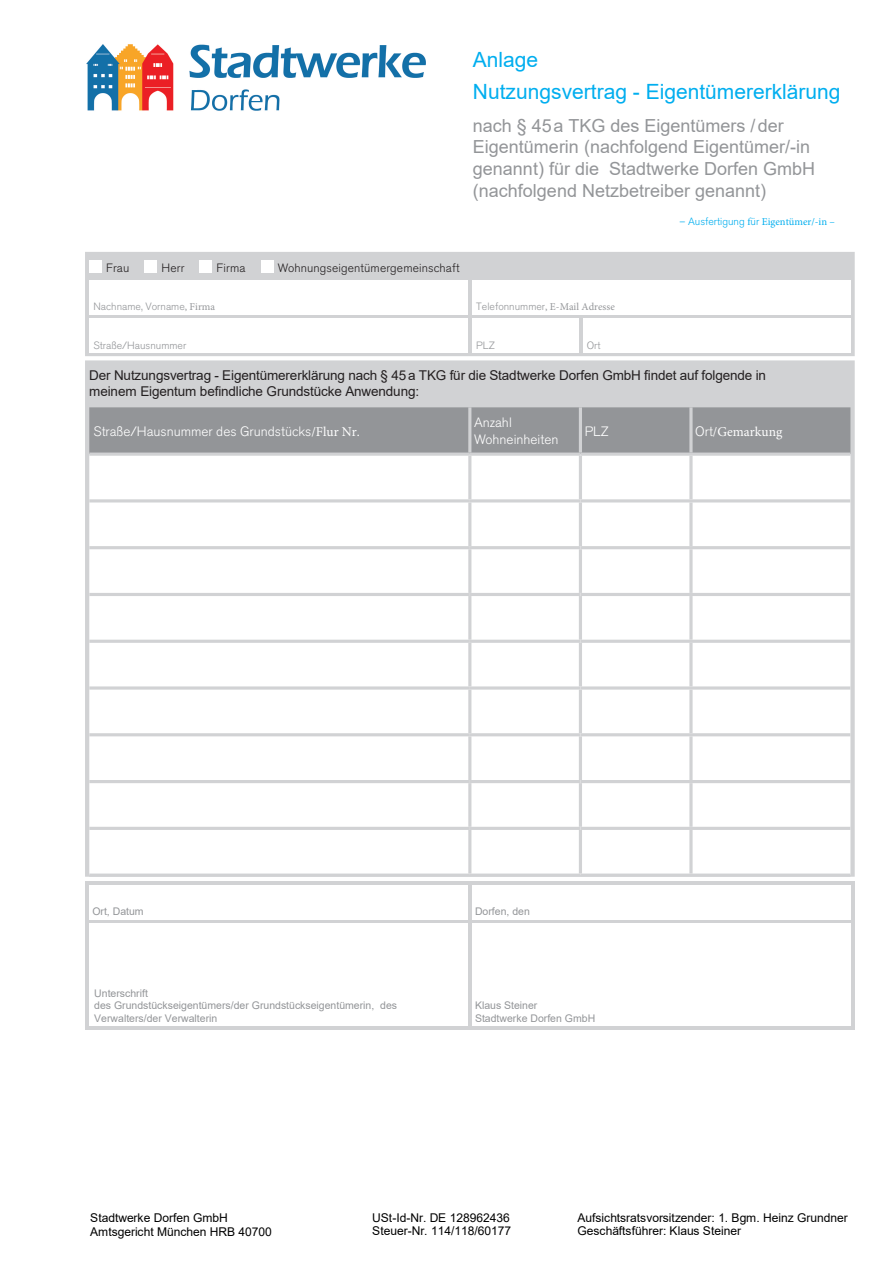
<style>
.page{position:relative;width:893px;height:1263px;background:#fff}
.page>*{position:absolute;margin:0;border:0;box-sizing:border-box;transform-origin:0 0}
.t1{font:21px "Arial";color:#00aeef}
.t2{font:21px "Arial";color:#00aeef}
.t3{font:18px/21.6px "Arial";color:#939598}
.t4{font:13.5px/16.2px "Arial";letter-spacing:-.01em;color:#231f20}
.t5{font:300 13.5px/16.2px "Akzidenz Grotesk BQ";color:#fff}
.t6{font:13.5px "Minion Pro";color:#fff}
.t7{font:12px/13.8px "Arial";letter-spacing:-.005em;color:#000}
.t8{font:300 12px "Akzidenz Grotesk BQ";letter-spacing:.01em;color:#231f20}
.t9{font:10.5px/12.6px "Arial";color:#939598}
.t10{font:300 10.5px "Akzidenz Grotesk BQ";color:#939598}
.t11{font:10.5px "Minion Pro";color:#00aeef}
.t12{font:10.5px "Minion Pro";color:#939598}
.s1{font-family:"Akzidenz Grotesk BQ";font-weight:300}
.s2{font-family:"Minion Pro";font-weight:400}
</style>
<div class="page">
<div style="left:85px;top:252px;width:770px;height:104px;background:#d1d2d4"></div>
<div style="left:89px;top:260px;width:13px;height:13px;background:#fff"></div>
<div style="left:144px;top:260px;width:13px;height:13px;background:#fff"></div>
<div style="left:199px;top:260px;width:13px;height:13px;background:#fff"></div>
<div style="left:261px;top:260px;width:12px;height:13px;background:#fff"></div>
<div style="left:89px;top:281px;width:379px;height:34px;background:#fff"></div>
<div style="left:472px;top:281px;width:378px;height:34px;background:#fff"></div>
<div style="left:89px;top:319px;width:379px;height:34px;background:#fff"></div>
<div style="left:472px;top:319px;width:106px;height:34px;background:#fff"></div>
<div style="left:583px;top:319px;width:267px;height:34px;background:#fff"></div>
<div style="left:85px;top:360px;width:770px;height:517px;background:#d1d2d4"></div>
<div style="left:89px;top:407px;width:761px;height:46px;background:#939598"></div>
<svg style="left:89px;top:456px;width:761px;height:417px"></svg>
<hr style="left:468px;top:407px;width:3px;height:46px;background:#d1d2d4">
<hr style="left:579px;top:407px;width:3px;height:46px;background:#d1d2d4">
<svg style="left:689px;top:407px;width:4px;height:46px"></svg>
<hr style="left:89px;top:453px;width:381px;height:3px;background:#d1d2d4">
<hr style="left:470px;top:453px;width:110px;height:3px;background:#d1d2d4">
<hr style="left:468px;top:456px;width:3px;height:43px;background:#d1d2d4">
<hr style="left:580px;top:453px;width:111px;height:3px;background:#d1d2d4">
<hr style="left:579px;top:456px;width:3px;height:43px;background:#d1d2d4">
<hr style="left:691px;top:453px;width:159px;height:3px;background:#d1d2d4">
<hr style="left:689px;top:456px;width:4px;height:43px;background:#dadbdc">
<hr style="left:89px;top:499px;width:381px;height:3px;background:#d1d2d4">
<hr style="left:470px;top:499px;width:110px;height:3px;background:#d1d2d4">
<hr style="left:468px;top:502px;width:3px;height:44px;background:#d1d2d4">
<hr style="left:580px;top:499px;width:111px;height:3px;background:#d1d2d4">
<hr style="left:579px;top:502px;width:3px;height:44px;background:#d1d2d4">
<hr style="left:691px;top:499px;width:159px;height:3px;background:#d1d2d4">
<svg style="left:689px;top:502px;width:4px;height:44px"></svg>
<hr style="left:89px;top:546px;width:381px;height:3px;background:#d1d2d4">
<hr style="left:470px;top:546px;width:110px;height:3px;background:#d1d2d4">
<hr style="left:468px;top:549px;width:3px;height:44px;background:#d1d2d4">
<hr style="left:580px;top:546px;width:111px;height:3px;background:#d1d2d4">
<hr style="left:579px;top:549px;width:3px;height:44px;background:#d1d2d4">
<hr style="left:691px;top:546px;width:159px;height:3px;background:#d1d2d4">
<svg style="left:689px;top:549px;width:4px;height:44px"></svg>
<hr style="left:89px;top:593px;width:381px;height:3px;background:#d1d2d4">
<hr style="left:470px;top:593px;width:110px;height:3px;background:#d1d2d4">
<hr style="left:468px;top:596px;width:3px;height:44px;background:#d1d2d4">
<hr style="left:580px;top:593px;width:111px;height:3px;background:#d1d2d4">
<hr style="left:579px;top:596px;width:3px;height:44px;background:#d1d2d4">
<hr style="left:691px;top:593px;width:159px;height:3px;background:#d1d2d4">
<svg style="left:689px;top:596px;width:4px;height:44px"></svg>
<hr style="left:89px;top:640px;width:381px;height:3px;background:#d1d2d4">
<hr style="left:470px;top:640px;width:110px;height:3px;background:#d1d2d4">
<hr style="left:468px;top:643px;width:3px;height:43px;background:#d1d2d4">
<hr style="left:580px;top:640px;width:111px;height:3px;background:#d1d2d4">
<hr style="left:579px;top:643px;width:3px;height:43px;background:#d1d2d4">
<hr style="left:691px;top:640px;width:159px;height:3px;background:#d1d2d4">
<hr style="left:689px;top:643px;width:4px;height:43px;background:#dadbdc">
<hr style="left:89px;top:686px;width:381px;height:4px;background:#dbdbdd">
<svg style="left:470px;top:686px;width:110px;height:4px"></svg>
<hr style="left:468px;top:690px;width:3px;height:43px;background:#d1d2d4">
<hr style="left:580px;top:686px;width:111px;height:4px;background:#dbdcdd">
<hr style="left:579px;top:690px;width:3px;height:43px;background:#d1d2d4">
<svg style="left:691px;top:686px;width:159px;height:4px"></svg>
<hr style="left:689px;top:690px;width:4px;height:43px;background:#dadbdc">
<hr style="left:89px;top:733px;width:381px;height:3px;background:#d1d2d4">
<hr style="left:470px;top:733px;width:110px;height:3px;background:#d1d2d4">
<hr style="left:468px;top:736px;width:3px;height:44px;background:#d1d2d4">
<hr style="left:580px;top:733px;width:111px;height:3px;background:#d1d2d4">
<hr style="left:579px;top:736px;width:3px;height:44px;background:#d1d2d4">
<hr style="left:691px;top:733px;width:159px;height:3px;background:#d1d2d4">
<svg style="left:689px;top:736px;width:4px;height:44px"></svg>
<hr style="left:89px;top:780px;width:381px;height:3px;background:#d1d2d4">
<hr style="left:470px;top:780px;width:110px;height:3px;background:#d1d2d4">
<hr style="left:468px;top:783px;width:3px;height:44px;background:#d1d2d4">
<hr style="left:580px;top:780px;width:111px;height:3px;background:#d1d2d4">
<hr style="left:579px;top:783px;width:3px;height:44px;background:#d1d2d4">
<hr style="left:691px;top:780px;width:159px;height:3px;background:#d1d2d4">
<svg style="left:689px;top:783px;width:4px;height:44px"></svg>
<hr style="left:89px;top:827px;width:381px;height:3px;background:#d1d2d4">
<hr style="left:470px;top:827px;width:110px;height:3px;background:#d1d2d4">
<hr style="left:468px;top:830px;width:3px;height:43px;background:#d1d2d4">
<hr style="left:580px;top:827px;width:111px;height:3px;background:#d1d2d4">
<hr style="left:579px;top:830px;width:3px;height:43px;background:#d1d2d4">
<hr style="left:691px;top:827px;width:159px;height:3px;background:#d1d2d4">
<hr style="left:689px;top:830px;width:4px;height:43px;background:#dadbdc">
<svg style="left:89px;top:873px;width:381px;height:4px;fill:#d4d5d7"></svg>
<svg style="left:470px;top:873px;width:110px;height:4px"></svg>
<svg style="left:580px;top:873px;width:111px;height:4px"></svg>
<svg style="left:691px;top:873px;width:159px;height:4px"></svg>
<div style="left:85px;top:881px;width:770px;height:149px;background:#d1d2d4"></div>
<div style="left:89px;top:923px;width:379px;height:103px;background:#fff"></div>
<div style="left:472px;top:923px;width:378px;height:103px;background:#fff"></div>
<div style="left:89px;top:885px;width:379px;height:34px;background:#fff"></div>
<div style="left:472px;top:885px;width:378px;height:34px;background:#fff"></div>
<img style="left:87px;top:44px;width:338px;height:67px">
<h1 class="t2" style="left:473px;top:45px;width:67px">Anlage</h1>
<h1 class="t1" style="left:473px;top:77px;width:369px">Nutzungsvertrag - Eigentümererklärung</h1>
<h2 class="t3" style="left:473px;top:115px;width:344px">nach § 45 a TKG des Eigentümers /der Eigentümerin (nachfolgend Eigentümer/-in genannt) für die Stadtwerke Dorfen GmbH (nachfolgend Netzbetreiber genannt)</h2>
<p class="t11" style="left:679px;top:215px;width:157px"><span class="s1">– Ausfertigung</span> f<span class="s1">ür</span> Eigentümer/-in –</p>
<p class="t8" style="left:106px;top:261px;width:24px">Frau</p>
<p class="t8" style="left:161px;top:261px;width:25px">Herr</p>
<p class="t8" style="left:216px;top:261px;width:30px">Firma</p>
<p class="t8" style="left:278px;top:261px;width:184px">Wohnungseigentümergemeinschaft</p>
<p class="t10" style="left:94px;top:301px;width:123px">Nachname, Vorname<span class="s2">, Firma</span></p>
<p class="t12" style="left:476px;top:300px;width:140px"><span class="s1">Telefonnummer</span>, E-Mail Adresse</p>
<p class="t10" style="left:94px;top:339px;width:94px">Straße/Hausnummer</p>
<p class="t10" style="left:476px;top:339px;width:20px">PLZ</p>
<p class="t10" style="left:587px;top:339px;width:15px">Ort</p>
<p class="t4" style="left:89px;top:367px;width:678px">Der Nutzungsvertrag - Eigentümererklärung nach § 45 a TKG für die Stadtwerke Dorfen GmbH findet auf folgende in meinem Eigentum befindliche Grundstücke Anwendung:</p>
<p class="t5" style="left:94px;top:423px;width:268px">Straße/Hausnummer des Grundstücks<span class="s2">/Flur Nr.</span></p>
<p class="t5" style="left:474px;top:415px;width:86px">Anzahl<br>Wohneinheiten</p>
<p class="t5" style="left:585px;top:423px;width:25px">PLZ</p>
<p class="t6" style="left:695px;top:422px;width:89px"><span class="s1">Ort</span>/Gemarkung</p>
<p class="t9" style="left:92px;top:905px;width:53px">Ort, Datum</p>
<p class="t9" style="left:475px;top:905px;width:56px">Dorfen, den</p>
<p class="t9" style="left:94px;top:986px;width:304px">Unterschrift<br>des Grundstückseigentümers/der Grundstückseigentümerin, des<br>Verwalters/der Verwalterin</p>
<p class="t9" style="left:475px;top:999px;width:122px">Klaus Steiner<br>Stadtwerke Dorfen GmbH</p>
<p class="t7" style="left:90px;top:1211px;width:183px">Stadtwerke Dorfen GmbH<br>Amtsgericht München HRB 40700</p>
<p class="t7" style="left:372px;top:1210px;width:141px">USt-Id-Nr. DE 128962436<br>Steuer-Nr. 114/118/60177</p>
<p class="t7" style="left:577px;top:1210px;width:272px">Aufsichtsratsvorsitzender: 1. Bgm. Heinz Grundner<br>Geschäftsführer: Klaus Steiner</p>
</div>
